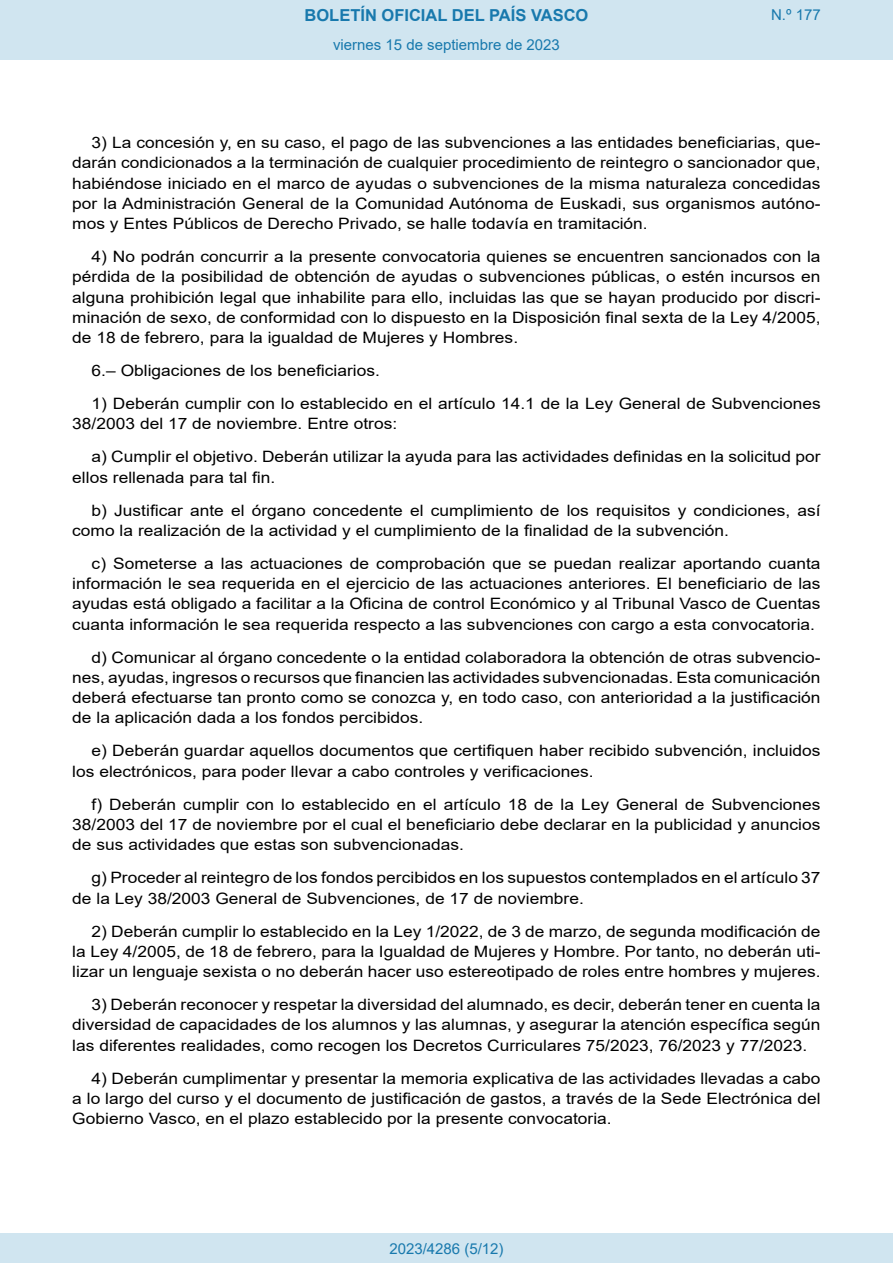
<style>
.page{position:relative;width:893px;height:1263px;background:#fff}
.page>*{position:absolute;margin:0;border:0;box-sizing:border-box;transform-origin:0 0}
.t1{font:700 16.5px "Arial";color:#1879ad}
.BOPVDetalle{font:15.6px/20.2px "Arial";color:#000;text-align:justify;scale:1.11 1}
.Paginacion_Centro{font:15px "Arial";color:#1879ad}
</style>
<div class="page">
<div style="left:0;top:0;width:893px;height:60px;background:#d0e5f0"></div>
<div style="left:0;top:1233px;width:893px;height:30px;background:#d0e5f0"></div>
<p class="t1" style="left:305px;top:3px;width:285px">BOLETÍN OFICIAL DEL PAÍS VASCO</p>
<p class="Paginacion_Centro" style="left:333px;top:35px;width:228px">viernes 15 de septiembre de 2023</p>
<p class="Paginacion_Centro" style="left:771px;top:5px;width:51px">N.º 177</p>
<p class="BOPVDetalle" style="left:72px;top:132px;width:676px;text-indent:19px">3) La concesión y, en su caso, el pago de las subvenciones a las entidades beneficiarias, que&shy;darán condicionados a la terminación de cualquier procedimiento de reintegro o sancionador que, habiéndose iniciado en el marco de ayudas o subvenciones de la misma naturaleza concedidas por la Administración General de la Comunidad Autónoma de Euskadi, sus organismos autóno&shy;mos y Entes Públicos de Derecho Privado, se halle todavía en tramitación.</p>
<p class="BOPVDetalle" style="left:72px;top:246px;width:676px;text-indent:19px">4) No podrán concurrir a la presente convocatoria quienes se encuentren sancionados con la pérdida de la posibilidad de obtención de ayudas o subvenciones públicas, o estén incursos en alguna prohibición legal que inhabilite para ello, incluidas las que se hayan producido por discri&shy;minación de sexo, de conformidad con lo dispuesto en la Disposición final sexta de la Ley 4/2005, de 18 de febrero, para la igualdad de Mujeres y Hombres.</p>
<p class="BOPVDetalle" style="left:92px;top:360px;width:261px">6.– Obligaciones de los beneficiarios.</p>
<p class="BOPVDetalle" style="left:72px;top:393px;width:676px;text-indent:19px">1) Deberán cumplir con lo establecido en el artículo 14.1 de la Ley General de Subvenciones<br>38/2003 del 17 de noviembre. Entre otros:</p>
<p class="BOPVDetalle" style="left:72px;top:447px;width:676px;text-indent:19px">a) Cumplir el objetivo. Deberán utilizar la ayuda para las actividades definidas en la solicitud por ellos rellenada para tal fin.</p>
<p class="BOPVDetalle" style="left:72px;top:500px;width:676px;text-indent:19px">b) Justificar ante el órgano concedente el cumplimiento de los requisitos y condiciones, así como la realización de la actividad y el cumplimiento de la finalidad de la subvención.</p>
<p class="BOPVDetalle" style="left:72px;top:553px;width:676px;text-indent:19px">c) Someterse a las actuaciones de comprobación que se puedan realizar aportando cuanta información le sea requerida en el ejercicio de las actuaciones anteriores. El beneficiario de las ayudas está obligado a facilitar a la Oficina de control Económico y al Tribunal Vasco de Cuentas cuanta información le sea requerida respecto a las subvenciones con cargo a esta convocatoria.</p>
<p class="BOPVDetalle" style="left:72px;top:647px;width:676px;text-indent:19px">d) Comunicar al órgano concedente o la entidad colaboradora la obtención de otras subvencio&shy;nes, ayudas, ingresos o recursos que financien las actividades subvencionadas. Esta comunicación deberá efectuarse tan pronto como se conozca y, en todo caso, con anterioridad a la justificación de la aplicación dada a los fondos percibidos.</p>
<p class="BOPVDetalle" style="left:72px;top:741px;width:676px;text-indent:19px">e) Deberán guardar aquellos documentos que certifiquen haber recibido subvención, incluidos los electrónicos, para poder llevar a cabo controles y verificaciones.</p>
<p class="BOPVDetalle" style="left:72px;top:794px;width:676px;text-indent:19px">f) Deberán cumplir con lo establecido en el artículo 18 de la Ley General de Subvenciones 38/2003 del 17 de noviembre por el cual el beneficiario debe declarar en la publicidad y anuncios de sus actividades que estas son subvencionadas.</p>
<p class="BOPVDetalle" style="left:72px;top:867px;width:676px;text-indent:19px">g) Proceder al reintegro de los fondos percibidos en los supuestos contemplados en el artículo 37 de la Ley 38/2003 General de Subvenciones, de 17 de noviembre.</p>
<p class="BOPVDetalle" style="left:72px;top:921px;width:676px;text-indent:19px">2) Deberán cumplir lo establecido en la Ley 1/2022, de 3 de marzo, de segunda modificación de la Ley 4/2005, de 18 de febrero, para la Igualdad de Mujeres y Hombre. Por tanto, no deberán uti&shy;lizar un lenguaje sexista o no deberán hacer uso estereotipado de roles entre hombres y mujeres.</p>
<p class="BOPVDetalle" style="left:72px;top:994px;width:676px;text-indent:19px">3) Deberán reconocer y respetar la diversidad del alumnado, es decir, deberán tener en cuenta la diversidad de capacidades de los alumnos y las alumnas, y asegurar la atención específica según las diferentes realidades, como recogen los Decretos Curriculares 75/2023, 76/2023 y 77/2023.</p>
<p class="BOPVDetalle" style="left:72px;top:1068px;width:676px;text-indent:19px">4) Deberán cumplimentar y presentar la memoria explicativa de las actividades llevadas a cabo a lo largo del curso y el documento de justificación de gastos, a través de la Sede Electrónica del Gobierno Vasco, en el plazo establecido por la presente convocatoria.</p>
<p class="Paginacion_Centro" style="left:389px;top:1238px;width:116px">2023/4286 (5/12)</p>
</div>
